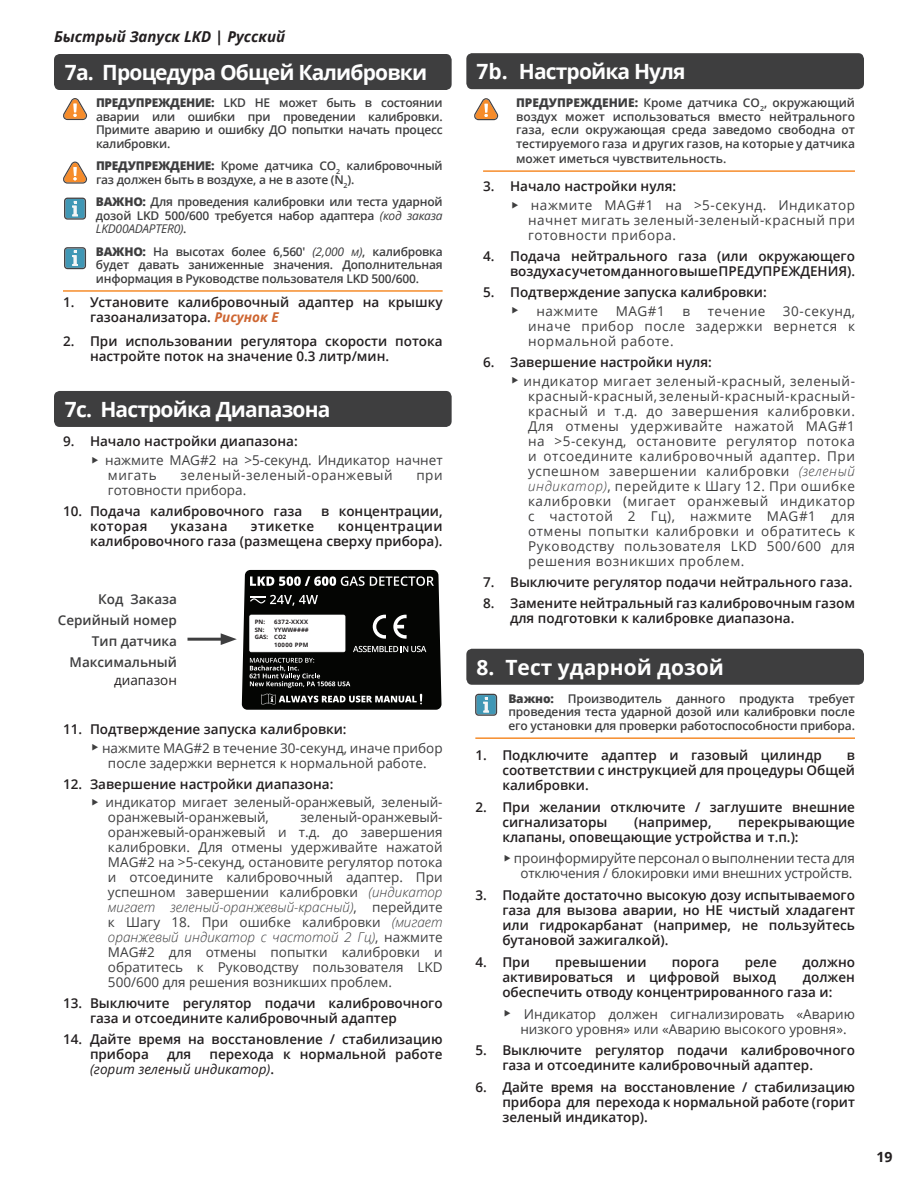
<style>
.page{position:relative;width:918px;height:1188px;background:#fff}
.page>*{position:absolute;margin:0;border:0;box-sizing:border-box;transform-origin:0 0}
.t1{font:700 21px "Open Sans";letter-spacing:-.04em;color:#fff}
.t2{font:700 21px "Open Sans";color:#fff}
.t3{font:italic 700 15px "Open Sans";color:#231f20}
.t4{font:700 14.1px "Open Sans";color:#231f20}
.t5{font:600 13.5px/15px "Open Sans";color:#231f20}
.t6{font:13.5px/15px "Open Sans";color:#3e3e3f}
.t7{font:600 13.5px/21px "Open Sans";color:#3e3e3f;text-align:right}
.t8{font:13.5px "Open Sans";letter-spacing:.04em;color:#3e3e3f}
.t9{font:600 13.5px "Open Sans";letter-spacing:.03em;color:#231f20}
.t10{font:13.5px "Open Sans";color:#231f20}
.t11{font:600 12px/13.5px "Open Sans";letter-spacing:-.02em;color:#3e3e3f;text-align:justify}
.t12{font:600 12px "Open Sans";color:#3e3e3f}
.t13{font:700 6px "Open Sans";letter-spacing:.05em;color:#231f20}
.t14{font:700 6px/7.5px "Open Sans";color:#231f20}
.s1{font-weight:800}
.s2{font-weight:400;font-style:italic}
.s3{font-weight:700;font-style:italic;color:#ce6632}
.s4{font-weight:300;font-style:italic}
</style>
<div class="page">
<hr style="left:475px;top:737px;width:380px;height:2px;background:#f68c2b">
<div style="left:54px;top:54px;width:398px;height:36px;background:#3e3e3f;border-radius:6px"></div>
<hr style="left:63px;top:290px;width:380px;height:2px;background:#f68c2b">
<svg style="left:64px;top:198px;width:22px;height:22px"></svg>
<svg style="left:64px;top:247px;width:22px;height:22px"></svg>
<svg style="left:63px;top:98px;width:24px;height:22px"></svg>
<svg style="left:63px;top:162px;width:24px;height:22px"></svg>
<div style="left:54px;top:391px;width:398px;height:36px;background:#3e3e3f;border-radius:6px"></div>
<hr style="left:188px;top:638px;width:38px;height:3px;background:#3e3e3f">
<svg style="left:474px;top:98px;width:24px;height:22px"></svg>
<div style="left:466px;top:53px;width:398px;height:36px;background:#3e3e3f;border-radius:6px"></div>
<hr style="left:483px;top:170px;width:372px;height:2px;background:#f68c2b">
<svg style="left:475px;top:694px;width:22px;height:22px"></svg>
<div style="left:466px;top:649px;width:398px;height:36px;background:#3e3e3f;border-radius:6px"></div>
<svg style="left:221px;top:570px;width:221px;height:140px"></svg>
<p class="t3" style="left:54px;top:26px;width:233px">Быстрый Запуск LKD | Русский</p>
<h1 class="t1" style="left:65px;top:58px;width:364px">7a. Процедура Общей Калибровки</h1>
<p class="t11" style="left:96px;top:96px;width:348px"><span class="s1">ПРЕДУПРЕЖДЕНИЕ:</span> LKD НЕ может быть в состоянии аварии или ошибки при проведении калибровки.<br>Примите аварию и ошибку ДО попытки начать процесс калибровки.</p>
<p class="t11" style="left:96px;top:159px;width:348px"><span class="s1">ПРЕДУПРЕЖДЕНИЕ:</span> Кроме датчика CO<sub>2</sub> калибровочный газ должен быть в воздухе, а не в азоте (N<sub>2</sub>).</p>
<p class="t11" style="left:96px;top:195px;width:348px"><span class="s1">ВАЖНО:</span> Для проведения калибровки или теста ударной дозой LKD 500/600 требуется набор адаптера <span class="s2">(код заказа LKD00ADAPTER0)</span>.</p>
<p class="t11" style="left:96px;top:244px;width:348px"><span class="s1">ВАЖНО:</span> На высотах более 6,560′ <span class="s2">(2,000 м)</span>, калибровка будет давать заниженные значения. Дополнительная информация в Руководстве пользователя LKD 500/600.</p>
<p class="t5" style="left:90px;top:294px;width:354px;text-indent:-27px">1. Установите калибровочный адаптер на крышку газоанализатора. <span class="s3">Рисунок E</span></p>
<p class="t5" style="left:90px;top:333px;width:354px;text-indent:-27px">2. При использовании регулятора скорости потока настройте поток на значение 0.3 литр/мин.</p>
<h1 class="t1" style="left:65px;top:395px;width:267px">7c. Настройка Диапазона</h1>
<p class="t5" style="left:63px;top:434px;width:236px">9. Начало настройки диапазона:</p>
<p class="t6" style="left:105px;top:452px;width:339px">нажмите MAG#2 на &gt;5-секунд. Индикатор начнет мигать</p>
<p class="t8" style="left:181px;top:466px;width:214px">зеленый-зеленый-оранжевый</p>
<p class="t6" style="left:416px;top:467px;width:28px">при</p>
<p class="t6" style="left:108px;top:482px;width:140px">готовности прибора.</p>
<p class="t5" style="left:63px;top:503px;width:241px">10. Подача калибровочного газа</p>
<p class="t5" style="left:321px;top:503px;width:123px">в концентрации,</p>
<p class="t9" style="left:90px;top:517px;width:59px">которая</p>
<p class="t9" style="left:171px;top:517px;width:58px">указана</p>
<p class="t9" style="left:251px;top:517px;width:65px">этикетке</p>
<p class="t5" style="left:90px;top:518px;width:354px;text-align:right">концентрации<br>калибровочного газа (размещена сверху прибора).</p>
<p class="t7" style="left:58px;top:588px;width:121px">Код Заказа<br>Серийный номер<br>Тип датчика<br>Максимальный</p>
<p class="t10" style="left:114px;top:670px;width:64px">диапазон</p>
<p class="t13" style="left:255px;top:618px;width:12px">PN:</p>
<p class="t13" style="left:274px;top:618px;width:36px">6372-XXXX</p>
<p class="t13" style="left:255px;top:626px;width:11px">SN:</p>
<p class="t14" style="left:255px;top:626px;width:56px;text-indent:20px">YYWW####<br>GAS: CO2</p>
<p class="t13" style="left:274px;top:641px;width:36px">10000 PPM</p>
<p class="t5" style="left:63px;top:721px;width:285px">11. Подтверждение запуска калибровки:</p>
<p class="t6" style="left:108px;top:740px;width:336px;text-indent:-6px">нажмите MAG#2 в течение 30-секунд, иначе прибор после задержки вернется к нормальной работе.</p>
<p class="t5" style="left:63px;top:776px;width:272px">12. Завершение настройки диапазона:</p>
<p class="t6" style="left:106px;top:795px;width:339px">индикатор мигает зеленый-оранжевый, зеленый&shy;оранжевый-оранжевый,</p>
<p class="t6" style="left:108px;top:810px;width:336px;text-align:justify;text-indent:192px">зеленый-оранжевый&shy;оранжевый-оранжевый и т.д. до завершения калибровки. Для отмены удерживайте нажатой MAG#2 на &gt;5-секунд, остановите регулятор потока и отсоедините калибровочный адаптер. При успешном завершении калибровки <span class="s4">(индикатор мигает зеленый-оранжевый-красный)</span>, перейдите к Шагу 18. При ошибке калибровки <span class="s4">(мигает оранжевый индикатор с частотой 2 Гц)</span>, нажмите MAG#2 для отмены попытки калибровки и обратитесь к Руководству пользователя LKD 500/600 для решения возникших проблем.</p>
<p class="t5" style="left:90px;top:996px;width:354px;text-indent:-27px">13. Выключите регулятор подачи калибровочного газа и отсоедините калибровочный адаптер</p>
<p class="t5" style="left:90px;top:1032px;width:354px;text-indent:-27px">14. Дайте время на восстановление / стабилизацию прибора</p>
<p class="t5" style="left:90px;top:1047px;width:354px;text-indent:120px">перехода к нормальной работе <span class="s2">(горит зеленый индикатор)</span>.</p>
<p class="t5" style="left:167px;top:1047px;width:26px">для</p>
<h1 class="t1" style="left:477px;top:57px;width:210px">7b. Настройка Нуля</h1>
<p class="t11" style="left:516px;top:96px;width:340px"><span class="s1">ПРЕДУПРЕЖДЕНИЕ:</span> Кроме датчика CO<sub>2</sub>, окружающий воздух может использоваться вместо нейтрального газа, если окружающая среда заведомо свободна от тестируемого газа и других газов, на которые у датчика</p>
<p class="t12" style="left:516px;top:150px;width:212px">может иметься чувствительность.</p>
<p class="t5" style="left:483px;top:179px;width:195px">3. Начало настройки нуля:</p>
<p class="t6" style="left:528px;top:197px;width:328px;text-align:justify">нажмите MAG#1 на &gt;5-секунд. Индикатор начнет мигать зеленый-зеленый-красный при готовности прибора.</p>
<p class="t5" style="left:483px;top:248px;width:374px;text-align:right">4. Подача нейтрального газа (или окружающего воздуха с учетом данного выше ПРЕДУПРЕЖДЕНИЯ).</p>
<p class="t5" style="left:483px;top:284px;width:285px">5. Подтверждение запуска калибровки:</p>
<p class="t8" style="left:537px;top:302px;width:63px">нажмите</p>
<p class="t6" style="left:616px;top:303px;width:51px">MAG#1</p>
<p class="t6" style="left:683px;top:303px;width:9px">в</p>
<p class="t8" style="left:708px;top:302px;width:59px">течение</p>
<p class="t6" style="left:528px;top:303px;width:328px;text-align:justify;text-indent:255px">30-секунд, иначе прибор после задержки вернется к нормальной работе.</p>
<p class="t5" style="left:483px;top:354px;width:230px">6. Завершение настройки нуля:</p>
<p class="t6" style="left:528px;top:373px;width:328px;text-align:justify;text-indent:-5px">индикатор мигает зеленый-красный, зеленый&shy;красный-красный, зеленый-красный-красный&shy;красный и т.д. до завершения калибровки.<br>Для отмены удерживайте нажатой MAG#1 на &gt;5-секунд, остановите регулятор потока и отсоедините калибровочный адаптер. При успешном завершении калибровки <span class="s4">(зеленый индикатор)</span>, перейдите к Шагу 12. При ошибке калибровки (мигает оранжевый индикатор с частотой 2 Гц), нажмите MAG#1 для отмены попытки калибровки и обратитесь к Руководству пользователя LKD 500/600 для решения возникших проблем.</p>
<p class="t5" style="left:483px;top:574px;width:371px">7. Выключите регулятор подачи нейтрального газа.</p>
<p class="t5" style="left:510px;top:595px;width:346px;text-indent:-27px">8. Замените нейтральный газ калибровочным газом для подготовки к калибровке диапазона.</p>
<h1 class="t2" style="left:477px;top:652px;width:249px">8. Тест ударной дозой</h1>
<p class="t11" style="left:508px;top:692px;width:348px"><span class="s1">Важно:</span> Производитель данного продукта требует проведения теста ударной дозой или калибровки после его установки для проверки работоспособности прибора.</p>
<p class="t5" style="left:475px;top:747px;width:348px">1. Подключите адаптер и газовый цилиндр</p>
<p class="t5" style="left:502px;top:747px;width:354px;text-align:justify;text-indent:344px">в соответствии с инструкцией для процедуры Общей калибровки.</p>
<p class="t5" style="left:502px;top:799px;width:354px;text-indent:-27px">2. При желании отключите / заглушите внешние сигнализаторы</p>
<p class="t5" style="left:634px;top:814px;width:79px">(например,</p>
<p class="t5" style="left:502px;top:814px;width:354px;text-indent:236px">перекрывающие клапаны, оповещающие устройства и т.п.):</p>
<p class="t6" style="left:514px;top:851px;width:343px;text-align:center">проинформируйте персонал о выполнении теста для отключения / блокировки ими внешних устройств.</p>
<p class="t5" style="left:502px;top:888px;width:354px;text-align:justify;text-indent:-27px">3. Подайте достаточно высокую дозу испытываемого газа для вызова аварии, но НЕ чистый хладагент или гидрокарбанат (например, не пользуйтесь бутановой зажигалкой).</p>
<p class="t5" style="left:475px;top:954px;width:56px">4. При</p>
<p class="t5" style="left:555px;top:954px;width:93px">превышении</p>
<p class="t5" style="left:672px;top:954px;width:49px">порога</p>
<p class="t5" style="left:745px;top:954px;width:34px">реле</p>
<p class="t5" style="left:802px;top:954px;width:54px">должно</p>
<p class="t5" style="left:502px;top:969px;width:275px">активироваться и цифровой выход</p>
<p class="t5" style="left:502px;top:969px;width:354px;text-indent:300px">должен обеспечить отводу концентрированного газа и:</p>
<p class="t6" style="left:520px;top:1006px;width:336px">Индикатор должен сигнализировать «Аварию низкого уровня» или «Аварию высокого уровня».</p>
<p class="t5" style="left:502px;top:1043px;width:354px;text-indent:-27px">5. Выключите регулятор подачи калибровочного газа и отсоедините калибровочный адаптер.</p>
<p class="t5" style="left:502px;top:1080px;width:354px;text-align:justify;text-indent:-27px">6. Дайте время на восстановление / стабилизацию прибора для перехода к нормальной работе (горит зеленый индикатор).</p>
<p class="t4" style="left:876px;top:1147px;width:18px">19</p>
</div>
